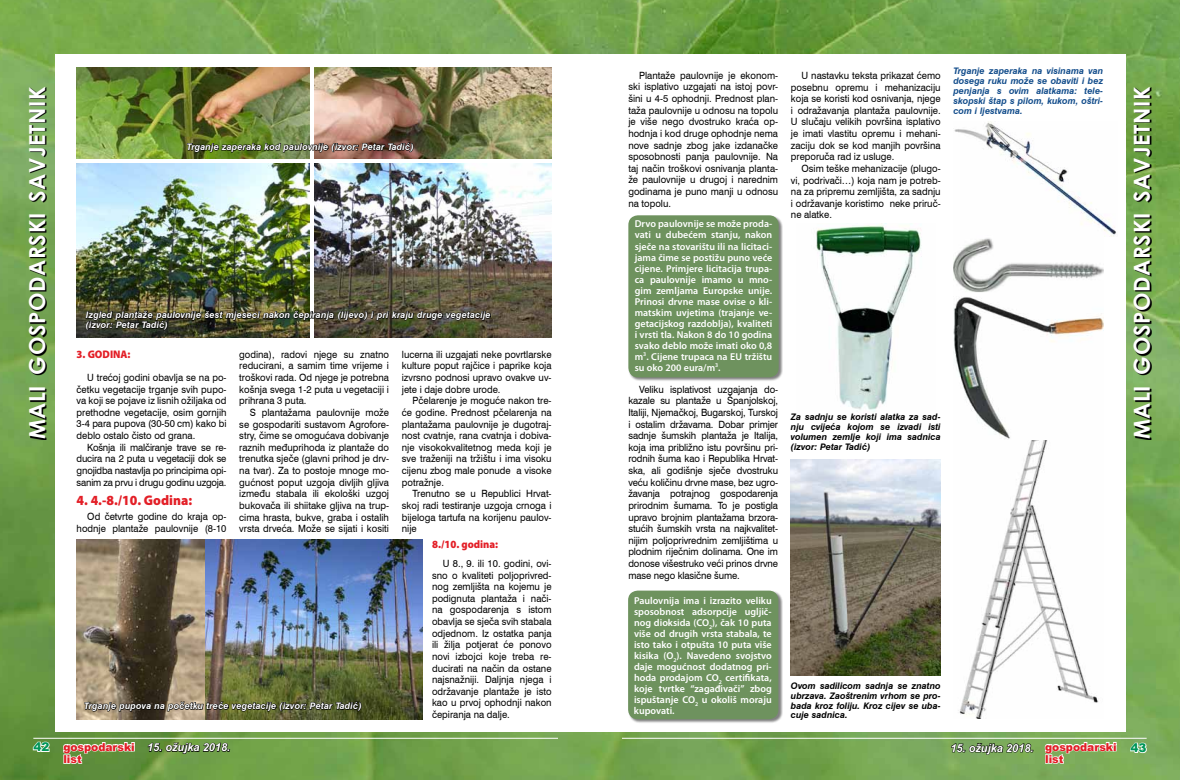
<style>
.page{position:relative;width:1180px;height:780px;background:#fff}
.page>*{position:absolute;margin:0;border:0;box-sizing:border-box;transform-origin:0 0}
.t1{font:700 22px "Century Gothic";letter-spacing:.03em;color:#fff}
.t2{font:900 14px "Myriad Pro";color:#e31f27;scale:.95 1}
.t3{font:900 12px "Arial";color:#009659}
.t4{font:italic 700 11px "Arial";color:#fff}
.t5{font:900 11px "Myriad Pro";color:#e31f27;scale:.95 1}
.t6{font:900 11px/12.4px "Arial";color:#e31f27}
.t7{font:10px/11.6px "Swiss 721 BT";color:#000;text-align:justify;scale:.95 1}
.t8{font:600 10px/11px "Myriad Pro";color:#fff;text-align:justify}
.t9{font:italic 700 9px/9.9px "Swiss 721 BT";letter-spacing:.015em;color:#fff}
.t10{font:italic 700 9px/9.9px "Swiss 721 BT";color:#000;text-align:justify}
.t11{font:italic 700 9px/9.9px "Swiss 721 BT";color:#144e8c;text-align:justify}
.s1{font-weight:900;font-style:normal;color:#e31f27}
</style>
<div class="page">
<img style="left:0;top:0;width:1179px;height:780px">
<svg style="left:1134px;top:88px;width:17px;height:352px;background:#4a6934"></svg>
<hr style="left:622px;top:737px;width:524px;height:1px;background:#fff">
<svg style="left:30px;top:88px;width:17px;height:352px;background:#496535"></svg>
<hr style="left:33px;top:737px;width:525px;height:1px;background:#fff">
<svg style="left:1043px;top:741px;width:73px;height:24px"></svg>
<svg style="left:1129px;top:741px;width:18px;height:13px"></svg>
<svg style="left:147px;top:741px;width:84px;height:13px"></svg>
<svg style="left:950px;top:742px;width:83px;height:13px"></svg>
<svg style="left:62px;top:741px;width:73px;height:24px"></svg>
<svg style="left:32px;top:740px;width:19px;height:12px"></svg>
<div style="left:55px;top:54px;width:1070px;height:677px;background:#fff"></div>
<img style="left:314px;top:67px;width:237px;height:91px">
<img style="left:77px;top:67px;width:232px;height:91px">
<img style="left:186px;top:135px;width:228px;height:24px">
<img style="left:77px;top:163px;width:232px;height:174px">
<img style="left:314px;top:163px;width:237px;height:174px">
<img style="left:85px;top:303px;width:406px;height:35px">
<img style="left:77px;top:539px;width:345px;height:180px">
<svg style="left:84px;top:694px;width:278px;height:26px;background:#5e5a3b"></svg>
<div style="left:628px;top:215px;width:155px;height:167px;background:#000;opacity:.5"></div>
<div style="left:628px;top:215px;width:150px;height:162px;background:#6e925e;border-radius:10px"></div>
<div style="left:628px;top:590px;width:154px;height:133px;background:#000;opacity:.5"></div>
<div style="left:628px;top:590px;width:150px;height:129px;background:#6e925e;border-radius:10px"></div>
<img style="left:790px;top:459px;width:150px;height:216px">
<img style="left:954px;top:121px;width:162px;height:115px">
<img style="left:953px;top:235px;width:149px;height:198px">
<img style="left:959px;top:433px;width:140px;height:285px">
<img style="left:816px;top:223px;width:106px;height:189px">
<h1 class="t1" style="left:20px;top:439px;width:354px;rotate:-90deg">MALI GOSPODARSKI SAVJETNIK</h1>
<p class="t3" style="left:33px;top:738px;width:18px">42</p>
<p class="t9" style="left:187px;top:142px;width:228px">Trganje zaperaka kod paulovnije (izvor: Petar Tadić)</p>
<p class="t9" style="left:86px;top:310px;width:406px">Izgled plantaže paulovnije šest mjeseci nakon čepiranja (lijevo) i pri kraju druge vegetacije (izvor: Petar Tadić)</p>
<p class="t5" style="left:77px;top:347px;width:58px">3. GODINA:</p>
<p class="t7" style="left:77px;top:371px;width:159px;text-indent:11px">U trećoj godini obavlja se na po&shy;četku vegetacije trganje svih pupo&shy;va koji se pojave iz lisnih ožiljaka od prethodne vegetacije, osim gornjih 3-4 para pupova (30-50 cm) kako bi deblo ostalo čisto od grana.</p>
<p class="t7" style="left:77px;top:441px;width:159px;text-indent:11px">Košnja ili malčiranje trave se re&shy;ducira na 2 puta u vegetaciji dok se gnojidba nastavlja po principima opi&shy;sanim za prvu i drugu godinu uzgoja.</p>
<h2 class="t2" style="left:77px;top:491px;width:123px">4. 4.-8./10. Godina:</h2>
<p class="t7" style="left:77px;top:511px;width:159px;text-align:right">Od četvrte godine do kraja op&shy;hodnje plantaže paulovnije (8-10</p>
<p class="t7" style="left:239px;top:348px;width:159px">godina), radovi njege su znatno reducirani, a samim time vrijeme i troškovi rada. Od njege je potrebna košnja svega 1-2 puta u vegetaciji i prihrana 3 puta.</p>
<p class="t7" style="left:239px;top:406px;width:159px;text-indent:11px">S plantažama paulovnije može se gospodariti sustavom Agrofore&shy;stry, čime se omogućava dobivanje raznih međuprihoda iz plantaže do trenutka sječe (glavni prihod je drv&shy;na tvar). Za to postoje mnoge mo&shy;gućnost poput uzgoja divljih gljiva između stabala ili ekološki uzgoj bukovača ili shiitake gljiva na trup&shy;cima hrasta, bukve, graba i ostalih vrsta drveća. Može se sijati i kositi</p>
<p class="t9" style="left:84px;top:700px;width:279px">Trganje pupova na početku treće vegetacije (izvor: Petar Tadić)</p>
<p class="t7" style="left:402px;top:348px;width:159px">lucerna ili uzgajati neke povrtlarske kulture poput rajčice i paprike koja izvrsno podnosi upravo ovakve uv&shy;jete i daje dobre urode.</p>
<p class="t7" style="left:402px;top:395px;width:159px;text-indent:11px">Pčelarenje je moguće nakon tre&shy;će godine. Prednost pčelarenja na plantažama paulovnije je dugotraj&shy;nost cvatnje, rana cvatnja i dobiva&shy;nje visokokvalitetnog meda koji je sve traženiji na tržištu i ima visoku cijenu zbog male ponude a visoke potražnje.</p>
<p class="t7" style="left:402px;top:488px;width:159px;text-indent:11px">Trenutno se u Republici Hrvat&shy;skoj radi testiranje uzgoja crnoga i bijeloga tartufa na korijenu paulov&shy;nije</p>
<p class="t5" style="left:432px;top:537px;width:71px">8./10. godina:</p>
<p class="t7" style="left:432px;top:557px;width:127px;text-indent:11px">U 8., 9. ili 10. godini, ovi&shy;sno o kvaliteti poljoprivred&shy;nog zemljišta na kojemu je podignuta plantaža i nači&shy;na gospodarenja s istom obavlja se sječa svih stabala odjednom. Iz ostatka panja ili žilja potjerat će ponovo novi izbojci koje treba re&shy;ducirati na način da ostane najsnažniji. Daljnja njega i održavanje plantaže je isto kao u prvoj ophodnji nakon čepiranja na dalje.</p>
<p class="t7" style="left:628px;top:69px;width:159px;text-indent:11px">Plantaže paulovnije je ekonom&shy;ski isplativo uzgajati na istoj povr&shy;šini u 4-5 ophodnji. Prednost plan&shy;taža paulovnije u odnosu na topolu je više nego dvostruko kraća op&shy;hodnja i kod druge ophodnje nema nove sadnje zbog jake izdanačke sposobnosti panja paulovnije. Na taj način troškovi osnivanja planta&shy;že paulovnije u drugoj i narednim godinama je puno manji u odnosu na topolu.</p>
<p class="t8" style="left:634px;top:218px;width:139px">Drvo paulovnije se može proda&shy;vati u dubećem stanju, nakon sječe na stovarištu ili na licitaci&shy;jama čime se postižu puno veće cijene. Primjere licitacija trupa&shy;ca paulovnije imamo u mno&shy;gim zemljama Europske unije.<br>Prinosi drvne mase ovise o kli&shy;matskim uvjetima (trajanje ve&shy;getacijskog razdoblja), kvaliteti i vrsti tla. Nakon 8 do 10 godina svako deblo može imati oko 0,8 m<sup>3</sup>. Cijene trupaca na EU tržištu su oko 200 eura/m<sup>3</sup>.</p>
<p class="t7" style="left:628px;top:383px;width:159px;text-indent:11px">Veliku isplativost uzgajanja do&shy;kazale su plantaže u Španjolskoj, Italiji, Njemačkoj, Bugarskoj, Turskoj i ostalim državama. Dobar primjer sadnje šumskih plantaža je Italija, koja ima približno istu površinu pri&shy;rodnih šuma kao i Republika Hrvat&shy;ska, ali godišnje sječe dvostruku veću količinu drvne mase, bez ugro&shy;žavanja potrajnog gospodarenja prirodnim šumama. To je postigla upravo brojnim plantažama brzora&shy;stućih šumskih vrsta na najkvalitet&shy;nijim poljoprivrednim zemljištima u plodnim riječnim dolinama. One im donose višestruko veći prinos drvne mase nego klasične šume.</p>
<p class="t8" style="left:634px;top:594px;width:139px">Paulovnija ima i izrazito veliku sposobnost adsorpcije ugljič&shy;nog dioksida (CO<sub>2</sub>), čak 10 puta više od drugih vrsta stabala, te isto tako i otpušta 10 puta više kisika (O<sub>2</sub>). Navedeno svojstvo daje mogućnost dodatnog pri&shy;hoda prodajom CO<sub>2</sub> certifikata, koje tvrtke “zagađivači” zbog ispuštanje CO<sub>2</sub> u okoliš moraju kupovati.</p>
<p class="t7" style="left:790px;top:69px;width:159px;text-indent:11px">U nastavku teksta prikazat ćemo posebnu opremu i mehanizaciju koja se koristi kod osnivanja, njege i odražavanja plantaža paulovnije.<br>U slučaju velikih površina isplativo je imati vlastitu opremu i mehani&shy;zaciju dok se kod manjih površina preporuča rad iz usluge.</p>
<p class="t7" style="left:790px;top:162px;width:159px;text-indent:11px">Osim teške mehanizacije (plugo&shy;vi, podrivači…) koja nam je potreb&shy;na za pripremu zemljišta, za sadnju i održavanje koristimo neke priruč&shy;ne alatke.</p>
<p class="t11" style="left:953px;top:66px;width:151px">Trganje zaperaka na visinama van dosega ruku može se obaviti i bez penjanja s ovim alatkama: tele&shy;skopski štap s pilom, kukom, oštri&shy;com i ljestvama.</p>
<p class="t10" style="left:790px;top:411px;width:151px">Za sadnju se koristi alatka za sad&shy;nju cvijeća kojom se izvadi isti volumen zemlje koji ima sadnica (izvor: Petar Tadić)</p>
<p class="t10" style="left:790px;top:680px;width:151px">Ovom sadilicom sadnja se znatno ubrzava. Zaoštrenim vrhom se pro&shy;bada kroz foliju. Kroz cijev se uba&shy;cuje sadnica.</p>
<h1 class="t1" style="left:1124px;top:439px;width:354px;rotate:-90deg">MALI GOSPODARSKI SAVJETNIK</h1>
<p class="t6" style="left:1044px;top:740px;width:73px">gospodarski list</p>
<p class="t4" style="left:63px;top:740px;width:168px"><span class="s1">gospodarski</span> 15. ožujka 2018.</p>
<p class="t4" style="left:950px;top:740px;width:85px">15. ožujka 2018.</p>
<p class="t3" style="left:1130px;top:739px;width:18px">43</p>
<p class="t6" style="left:63px;top:752px;width:20px">list</p>
</div>
